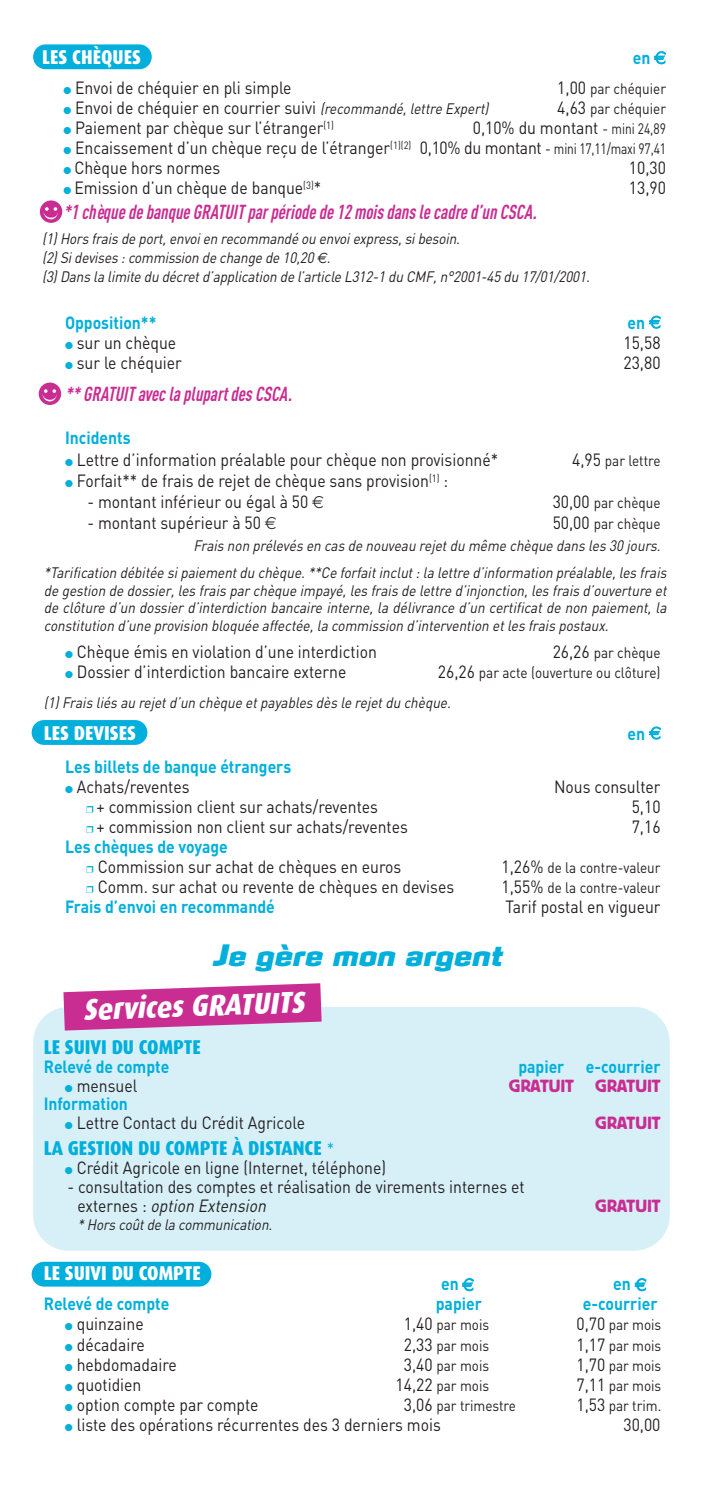
<style>
.page{position:relative;width:709px;height:1489px;background:#fff}
.page>*{position:absolute;margin:0;border:0;box-sizing:border-box;transform-origin:0 0}
.t1{font:italic 800 30px "Dax";color:#fff;scale:.9 1}
.t2{font:italic 700 30px "Armada";color:#00afdc}
.t3{font:italic 700 20px "DIN Cond";color:#c92d92;scale:.9 1}
.t4{font:800 20px "Dax";color:#00afdc;scale:.9 1}
.t5{font:800 20px "Dax";color:#fff;scale:.9 1}
.t6{font:17.5px/20px "DIN";color:#231f20;scale:.9 1}
.t7{font:700 17.5px "DIN";color:#00afdc;scale:.9 1}
.t8{font:17.5px "Block BE";color:#c92d92}
.t9{font:italic 15px/17.5px "DIN";color:#231f20;scale:.9 1}
.t10{font:15px "DIN";color:#231f20;scale:.9 1}
.s1{font-family:"Euro Sans";font-weight:300}
.s2{color:#00afdc}
.s3{font-size:17.5px}
.s4{font-style:italic;font-size:15px}
.s5{font-size:15px}
.s6{font-family:"Euro Sans"}
.s7{font-style:normal;font-size:17.5px}
.s8{font-style:normal}
.s9{font-weight:700;color:#00afdc}
.s10{font-family:"DIN";font-weight:400;font-size:17.5px}
.s11{font-style:italic}
</style>
<div class="page">
<div style="left:33px;top:44px;width:119px;height:25px;background:#00afdc;border-radius:12px"></div>
<div style="left:32px;top:720px;width:115px;height:24px;background:#00afdc;border-radius:12px"></div>
<div style="left:32px;top:1261px;width:179px;height:25px;background:#00afdc;border-radius:12px"></div>
<div style="left:33px;top:1006px;width:636px;height:244px;background:#d7f0f8;border-radius:35px"></div>
<svg style="left:63px;top:983px;width:258px;height:47px"></svg>
<div style="left:40px;top:200px;width:22px;height:23px;background:#c92d92;border-radius:50%"></div>
<svg style="left:43px;top:207px;width:15px;height:12px"></svg>
<div style="left:39px;top:382px;width:22px;height:23px;background:#c92d92;border-radius:50%"></div>
<svg style="left:42px;top:389px;width:15px;height:12px"></svg>
<p class="t5" style="left:42px;top:48px;width:111px">LES CHÈQUES</p>
<p class="t7" style="left:633px;top:52px;width:38px">en <span class="s1">E</span></p>
<p class="t6" style="left:63px;top:80px;width:255px"><span class="s2">●</span> Envoi de chéquier en pli simple</p>
<p class="t10" style="left:557px;top:83px;width:122px"><span class="s3">1,00</span> par chéquier</p>
<p class="t6" style="left:63px;top:100px;width:477px"><span class="s2">●</span> Envoi de chéquier en courrier suivi <span class="s4">(recommandé,lettreExpert)</span></p>
<p class="t10" style="left:557px;top:103px;width:122px"><span class="s3">4,63</span> par chéquier</p>
<p class="t6" style="left:63px;top:120px;width:302px"><span class="s2">●</span> Paiement par chèque sur l’étranger<sup>(1)</sup></p>
<p class="t6" style="left:473px;top:120px;width:216px">0,10% du montant <span class="s5">- mini 24,89</span></p>
<p class="t6" style="left:63px;top:140px;width:671px"><span class="s2">●</span> Encaissement d’un chèque reçu de l’étranger<sup>(1)(2)</sup> 0,10% du montant <span class="s5">- mini 17,11/maxi 97,41</span></p>
<p class="t6" style="left:63px;top:160px;width:176px"><span class="s2">●</span> Chèque hors normes</p>
<p class="t6" style="left:629px;top:160px;width:43px">10,30</p>
<p class="t6" style="left:63px;top:180px;width:288px"><span class="s2">●</span> Emission d’un chèque de banque<sup>(3)</sup>*</p>
<p class="t6" style="left:629px;top:180px;width:43px">13,90</p>
<p class="t3" style="left:63px;top:205px;width:531px">*1 chèque de banque GRATUIT par période de 12 mois dans le cadre d’un CSCA.</p>
<p class="t9" style="left:42px;top:231px;width:613px;line-height:18.8px">(1) Hors frais de port, envoi en recommandé ou envoi express, si besoin.<br>(2) Si devises : commission de change de 10,20 <span class="s6">€</span>.<br>(3) Dans la limite du décret d’application de l’article L312-1 du CMF, n°2001-45 du 17/01/2001.</p>
<p class="t7" style="left:65px;top:316px;width:103px">Opposition**</p>
<p class="t7" style="left:627px;top:316px;width:39px">en <span class="s1">E</span></p>
<p class="t6" style="left:65px;top:334px;width:125px"><span class="s2">●</span> sur un chèque</p>
<p class="t6" style="left:623px;top:334px;width:43px">15,58</p>
<p class="t6" style="left:65px;top:354px;width:131px"><span class="s2">●</span> sur le chéquier</p>
<p class="t6" style="left:623px;top:354px;width:43px">23,80</p>
<p class="t3" style="left:65px;top:387px;width:257px">** GRATUIT avec la plupart des CSCA.</p>
<p class="t7" style="left:65px;top:432px;width:74px">Incidents</p>
<p class="t6" style="left:65px;top:451px;width:483px"><span class="s2">●</span> Lettre d’information préalable pour chèque non provisionné*</p>
<p class="t10" style="left:572px;top:455px;width:100px"><span class="s3">4,95</span> par lettre</p>
<p class="t6" style="left:65px;top:472px;width:427px"><span class="s2">●</span> Forfait** de frais de rejet de chèque sans provision<sup>(1)</sup> :</p>
<p class="t6" style="left:87px;top:494px;width:264px">- montant inférieur ou égal à 50 <span class="s1">E</span></p>
<p class="t10" style="left:552px;top:497px;width:121px"><span class="s3">30,00</span> par chèque</p>
<p class="t6" style="left:87px;top:515px;width:212px">- montant supérieur à 50 <span class="s1">E</span></p>
<p class="t9" style="left:193px;top:515px;width:523px;line-height:21.2px;text-align:right"><span class="s7">50,00</span> <span class="s8">par chèque<br></span>Frais non prélevés en cas de nouveau rejet du même chèque dans les 30 jours.</p>
<p class="t9" style="left:44px;top:565px;width:696px;text-align:justify">*Tarification débitée si paiement du chèque. **Ce forfait inclut : la lettre d’information préalable, les frais de gestion de dossier, les frais par chèque impayé, les frais de lettre d’injonction, les frais d’ouverture et de clôture d’un dossier d’interdiction bancaire interne, la délivrance d’un certificat de non paiement, la constitution d’une provision bloquée affectée, la commission d’intervention et les frais postaux.</p>
<p class="t6" style="left:65px;top:644px;width:348px"><span class="s2">●</span> Chèque émis en violation d’une interdiction</p>
<p class="t10" style="left:552px;top:647px;width:121px"><span class="s3">26,26</span> par chèque</p>
<p class="t6" style="left:65px;top:664px;width:314px"><span class="s2">●</span> Dossier d’interdiction bancaire externe</p>
<p class="t9" style="left:44px;top:659px;width:687px;line-height:30px;text-indent:394px"><span class="s7">26,26</span> <span class="s8">par acte (ouverture ou clôture) </span>(1) Frais liés au rejet d’un chèque et payables dès le rejet du chèque.</p>
<p class="t5" style="left:44px;top:723px;width:104px">LES DEVISES</p>
<p class="t7" style="left:627px;top:727px;width:39px">en <span class="s1">E</span></p>
<p class="t7" style="left:65px;top:760px;width:253px">Les billets de banque étrangers</p>
<p class="t6" style="left:65px;top:779px;width:140px"><span class="s2">●</span> Achats/reventes</p>
<p class="t6" style="left:554px;top:779px;width:120px">Nous consulter</p>
<p class="t6" style="left:86px;top:799px;width:325px"><span class="s2">❒</span> + commission client sur achats/reventes</p>
<p class="t6" style="left:631px;top:799px;width:34px">5,10</p>
<p class="t6" style="left:86px;top:819px;width:359px"><span class="s2">❒</span> + commission non client sur achats/reventes</p>
<p class="t6" style="left:631px;top:819px;width:34px">7,16</p>
<p class="t6" style="left:86px;top:839px;width:351px;text-indent:-21px"><span class="s9">Les chèques de voyage<br></span><span class="s2">❒</span> Commission sur achat de chèques en euros</p>
<p class="t10" style="left:501px;top:862px;width:178px"><span class="s3">1,26%</span> de la contre-valeur</p>
<p class="t6" style="left:86px;top:879px;width:410px"><span class="s2">❒</span> Comm. sur achat ou revente de chèques en devises</p>
<p class="t10" style="left:501px;top:882px;width:178px"><span class="s3">1,55%</span> de la contre-valeur</p>
<p class="t7" style="left:65px;top:900px;width:235px">Frais d’envoi en recommandé</p>
<p class="t6" style="left:505px;top:899px;width:174px">Tarif postal en vigueur</p>
<h1 class="t2" style="left:211px;top:938px;width:297px">Je gère mon argent</h1>
<h1 class="t1" style="left:83px;top:996px;width:247px;rotate:-2deg">Services GRATUITS</h1>
<p class="t4" style="left:44px;top:1038px;width:176px">LE SUIVI DU COMPTE</p>
<p class="t7" style="left:44px;top:1060px;width:141px">Relevé de compte</p>
<p class="t7" style="left:518px;top:1060px;width:159px">papier e-courrier</p>
<p class="t6" style="left:65px;top:1077px;width:82px"><span class="s2">●</span> mensuel</p>
<p class="t8" style="left:509px;top:1079px;width:153px">GRATUIT GRATUIT</p>
<p class="t7" style="left:44px;top:1097px;width:95px">Information</p>
<p class="t6" style="left:65px;top:1114px;width:268px"><span class="s2">●</span> Lettre Contact du Crédit Agricole</p>
<p class="t8" style="left:595px;top:1116px;width:67px">GRATUIT</p>
<p class="t4" style="left:44px;top:1139px;width:324px">LA GESTION DU COMPTE À DISTANCE <span class="s10">*</span></p>
<p class="t6" style="left:65px;top:1159px;width:358px"><span class="s2">●</span> Crédit Agricole en ligne (Internet, téléphone)</p>
<p class="t6" style="left:77px;top:1179px;width:498px;line-height:18.8px;text-indent:-10px">- consultation des comptes et réalisation de virements internes et e xt e r n e s : <span class="s11">option Extension</span></p>
<p class="t8" style="left:595px;top:1199px;width:67px">GRATUIT</p>
<p class="t9" style="left:77px;top:1217px;width:221px">* Hors coût de la communication.</p>
<p class="t5" style="left:44px;top:1264px;width:176px">LE SUIVI DU COMPTE</p>
<p class="t7" style="left:441px;top:1277px;width:38px">en <span class="s1">E</span></p>
<p class="t7" style="left:613px;top:1277px;width:39px">en <span class="s1">E</span></p>
<p class="t7" style="left:44px;top:1297px;width:141px">Relevé de compte</p>
<p class="t7" style="left:436px;top:1297px;width:53px">papier</p>
<p class="t7" style="left:583px;top:1297px;width:84px">e-courrier</p>
<p class="t6" style="left:65px;top:1315px;width:89px"><span class="s2">●</span> quinzaine</p>
<p class="t10" style="left:404px;top:1319px;width:96px"><span class="s3">1,40</span> par mois</p>
<p class="t10" style="left:576px;top:1319px;width:96px"><span class="s3">0,70</span> par mois</p>
<p class="t6" style="left:65px;top:1335px;width:90px"><span class="s2">●</span> décadaire</p>
<p class="t10" style="left:404px;top:1339px;width:96px"><span class="s3">2,33</span> par mois</p>
<p class="t10" style="left:576px;top:1339px;width:96px"><span class="s3">1,17</span> par mois</p>
<p class="t6" style="left:65px;top:1355px;width:126px"><span class="s2">●</span> hebdomadaire</p>
<p class="t10" style="left:404px;top:1359px;width:96px"><span class="s3">3,40</span> par mois</p>
<p class="t10" style="left:576px;top:1359px;width:96px"><span class="s3">1,70</span> par mois</p>
<p class="t6" style="left:65px;top:1375px;width:87px"><span class="s2">●</span> quotidien</p>
<p class="t10" style="left:395px;top:1379px;width:105px"><span class="s3">14,22</span> par mois</p>
<p class="t10" style="left:576px;top:1379px;width:96px"><span class="s3">7,11</span> par mois</p>
<p class="t6" style="left:65px;top:1395px;width:217px"><span class="s2">●</span> option compte par compte</p>
<p class="t10" style="left:404px;top:1399px;width:126px"><span class="s3">3,06</span> par trimestre</p>
<p class="t10" style="left:576px;top:1399px;width:96px"><span class="s3">1,53</span> par trim.</p>
<p class="t6" style="left:65px;top:1415px;width:419px"><span class="s2">●</span> liste des opérations récurrentes des 3 derniers mois</p>
<p class="t6" style="left:623px;top:1415px;width:43px">30,00</p>
</div>
